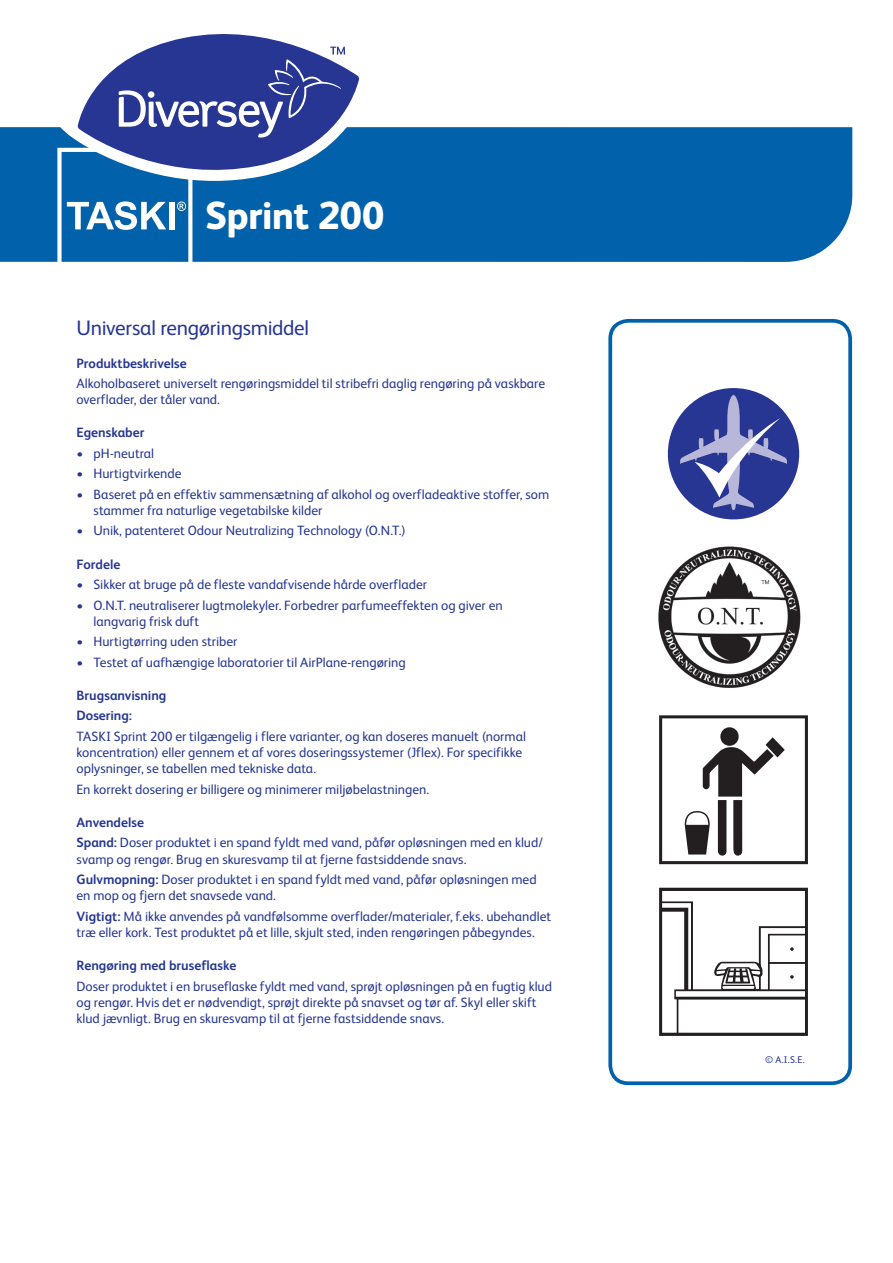
<style>
.page{position:relative;width:893px;height:1263px;background:#fff}
.page>*{position:absolute;margin:0;border:0;box-sizing:border-box;transform-origin:0 0}
.t1{font:800 39px "FS Albert Pro";letter-spacing:-.02em;color:#fff}
.Product_Description{font:21px "FS Albert Pro";letter-spacing:-.015em;color:#263692}
.Maintext{font:13.5px/16.2px "FS Albert Pro";color:#263692}
.Subheads{font:700 13.5px "FS Albert Pro";color:#263692}
.t2{font:9.75px "FS Albert Pro";color:#263692}
.s1{font-weight:700}
</style>
<div class="page">
<div style="left:0;top:127px;width:852px;height:135px;background:#0161aa"></div>
<svg style="left:57px;top:148px;width:135px;height:114px;background:#307eb9"></svg>
<div style="left:169px;top:202px;width:6px;height:27px;background:#fff"></div>
<svg style="left:608px;top:319px;width:244px;height:766px"></svg>
<img style="left:656px;top:543px;width:149px;height:149px">
<svg style="left:659px;top:715px;width:149px;height:149px"></svg>
<svg style="left:659px;top:888px;width:149px;height:148px"></svg>
<div style="left:668px;top:388px;width:131px;height:131px;background:#263692;border-radius:50%"></div>
<svg style="left:680px;top:395px;width:107px;height:115px"></svg>
<svg style="left:58px;top:78px;width:316px;height:103px"></svg>
<svg style="left:78px;top:34px;width:281px;height:148px"></svg>
<svg style="left:119px;top:47px;width:226px;height:91px;background:#4a58a4"></svg>
<p class="t1" style="left:205px;top:185px;width:181px">Sprint 200</p>
<p class="Product_Description" style="left:77px;top:313px;width:234px">Universal rengøringsmiddel</p>
<p class="Subheads" style="left:77px;top:353px;width:112px">Produktbeskrivelse</p>
<p class="Maintext" style="left:77px;top:374px;width:470px">Alkoholbaseret universelt rengøringsmiddel til stribefri daglig rengøring på vaskbare overflader, der tåler vand.</p>
<p class="Subheads" style="left:77px;top:423px;width:69px">Egenskaber</p>
<p class="Maintext" style="left:77px;top:444px;width:79px">• pH-neutral</p>
<p class="Maintext" style="left:77px;top:465px;width:106px">• Hurtigtvirkende</p>
<p class="Maintext" style="left:94px;top:485px;width:457px;text-indent:-17px">• Baseret på en effektiv sammensætning af alkohol og overfladeaktive stoffer, som stammer fra naturlige vegetabilske kilder</p>
<p class="Maintext" style="left:77px;top:522px;width:331px">• Unik, patenteret Odour Neutralizing Technology (O.N.T.)</p>
<p class="Subheads" style="left:77px;top:555px;width:45px">Fordele</p>
<p class="Maintext" style="left:77px;top:575px;width:352px">• Sikker at bruge på de fleste vandafvisende hårde overflader</p>
<p class="Maintext" style="left:94px;top:596px;width:411px;text-indent:-17px">• O.N.T. neutraliserer lugtmolekyler. Forbedrer parfumeeffekten og giver en langvarig frisk duft</p>
<p class="Maintext" style="left:77px;top:632px;width:163px">• Hurtigtørring uden striber</p>
<p class="Maintext" style="left:77px;top:653px;width:331px">• Testet af uafhængige laboratorier til AirPlane-rengøring</p>
<p class="Subheads" style="left:77px;top:686px;width:91px">Brugsanvisning</p>
<p class="Subheads" style="left:77px;top:706px;width:57px">Dosering:</p>
<p class="Maintext" style="left:77px;top:727px;width:451px">TASKI Sprint 200 er tilgængelig i flere varianter, og kan doseres manuelt (normal koncentration) eller gennem et af vores doseringssystemer (Jflex). For specifikke oplysninger, se tabellen med tekniske data.</p>
<p class="Maintext" style="left:77px;top:780px;width:354px">En korrekt dosering er billigere og minimerer miljøbelastningen.</p>
<p class="Subheads" style="left:77px;top:813px;width:69px">Anvendelse</p>
<p class="Maintext" style="left:77px;top:834px;width:468px"><span class="s1">Spand:</span> Doser produktet i en spand fyldt med vand, påfør opløsningen med en klud/ svamp og rengør. Brug en skuresvamp til at fjerne fastsiddende snavs.</p>
<p class="Maintext" style="left:77px;top:870px;width:462px"><span class="s1">Gulvmopning:</span> Doser produktet i en spand fyldt med vand, påfør opløsningen med en mop og fjern det snavsede vand.</p>
<p class="Maintext" style="left:77px;top:907px;width:476px"><span class="s1">Vigtigt:</span> Må ikke anvendes på vandfølsomme overflader/materialer, f.eks. ubehandlet træ eller kork. Test produktet på et lille, skjult sted, inden rengøringen påbegyndes.</p>
<p class="Subheads" style="left:77px;top:956px;width:161px">Rengøring med bruseflaske</p>
<p class="Maintext" style="left:77px;top:977px;width:477px">Doser produktet i en bruseflaske fyldt med vand, sprøjt opløsningen på en fugtig klud og rengør. Hvis det er nødvendigt, sprøjt direkte på snavset og tør af. Skyl eller skift klud jævnligt. Brug en skuresvamp til at fjerne fastsiddende snavs.</p>
<p class="t2" style="left:765px;top:1053px;width:41px">© A.I.S.E.</p>
</div>
